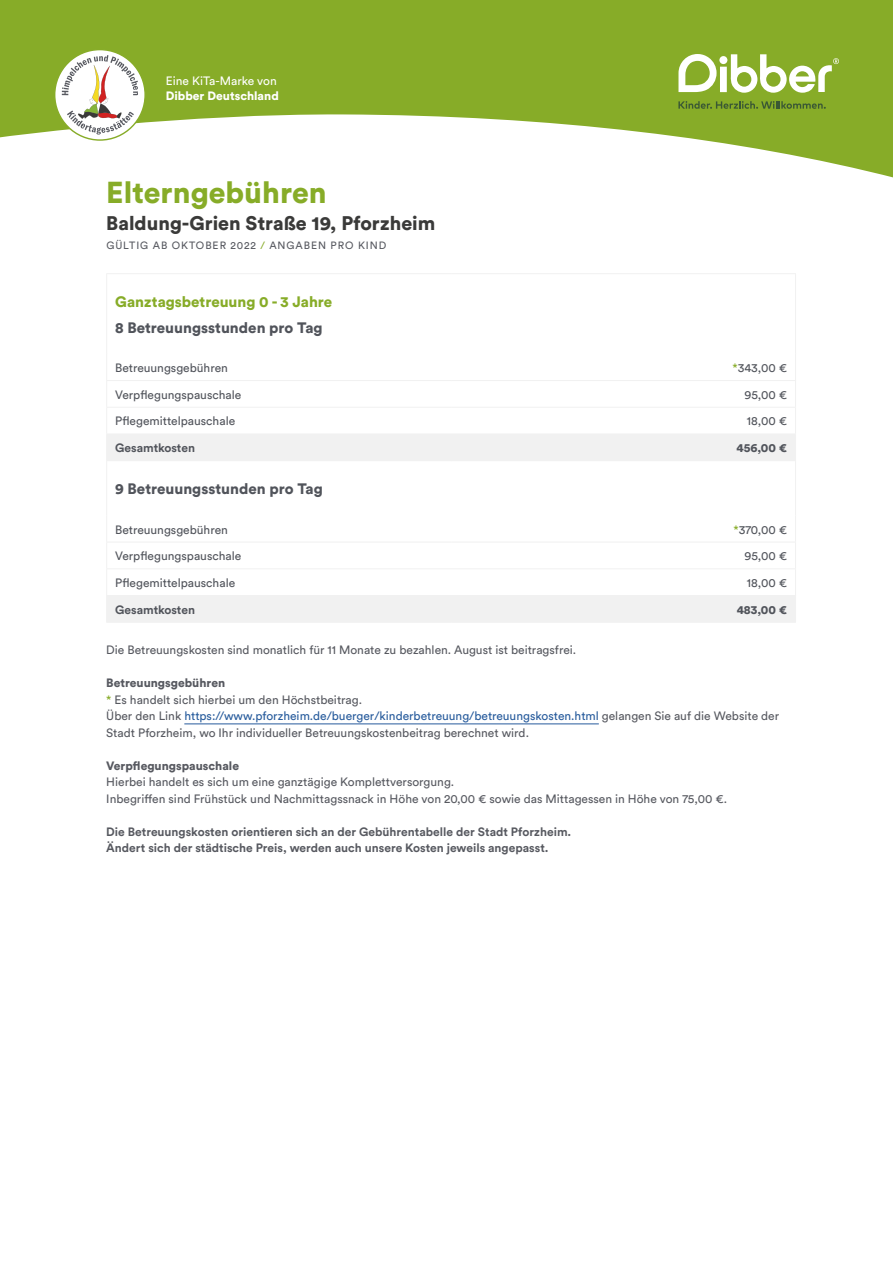
<style>
.page{position:relative;width:893px;height:1263px;background:#fff}
.page>*{position:absolute;margin:0;border:0;box-sizing:border-box;transform-origin:0 0}
.t1{font:900 30px "Circular Std";color:#87ac28}
.t2{font:900 19.5px "Circular Std";color:#3a3a39}
.t3{font:900 15px "Circular Std";color:#51545b}
.t4{font:900 15px "Circular Std";color:#87ac28}
.t5{font:12px/16.5px "Circular Std";color:#575960}
.t6{font:12px "Circular Std";color:#51545b}
.t7{font:700 12px/16.5px "Circular Std";color:#575960}
.t8{font:700 12px "Circular Std";color:#51545b}
.t9{font:900 12px "Circular Std";color:#575960}
.t10{font:12px "Circular Std";color:#fff}
.t11{font:900 12px "Circular Std";color:#fff}
.t12{font:900 12px "Circular Std";color:#51545b}
.t13{font:10.5px "Circular Std";letter-spacing:.09em;color:#575960}
.s1{color:#87ac28}
.s2{font-weight:900}
.s3{color:#275b9c}
</style>
<div class="page">
<svg style="left:0;top:0;width:893px;height:178px;fill:#87ac28"></svg>
<svg style="left:54px;top:49px;width:92px;height:92px"></svg>
<svg style="left:678px;top:101px;width:148px;height:8px"></svg>
<svg style="left:678px;top:54px;width:161px;height:39px"></svg>
<hr style="left:184px;top:723px;width:415px;height:1px;background:#275b9c">
<hr style="left:106px;top:273px;width:345px;height:1px;background:#f1f1f1">
<hr style="left:106px;top:274px;width:1px;height:80px;background:#f1f1f1">
<hr style="left:451px;top:273px;width:345px;height:1px;background:#f1f1f1">
<hr style="left:795px;top:274px;width:1px;height:80px;background:#f1f1f1">
<hr style="left:106px;top:461px;width:1px;height:54px;background:#f1f1f1">
<hr style="left:795px;top:461px;width:1px;height:54px;background:#f1f1f1">
<svg style="left:106px;top:354px;width:690px;height:107px"></svg>
<svg style="left:106px;top:515px;width:690px;height:107px"></svg>
<hr style="left:106px;top:622px;width:345px;height:1px;background:#f1f1f1">
<hr style="left:451px;top:622px;width:345px;height:1px;background:#f1f1f1">
<p class="t10" style="left:166px;top:73px;width:112px">Eine KiTa-Marke von</p>
<p class="t11" style="left:166px;top:88px;width:115px">Dibber Deutschland</p>
<h1 class="t1" style="left:106px;top:172px;width:222px">Elterngebühren</h1>
<h2 class="t2" style="left:106px;top:210px;width:331px">Baldung-Grien Straße 19, Pforzheim</h2>
<p class="t13" style="left:106px;top:239px;width:282px">GÜLTIG AB OKTOBER 2022 <span class="s1">/</span> ANGABEN PRO KIND</p>
<p class="t4" style="left:115px;top:292px;width:219px">Ganztagsbetreuung 0 - 3 Jahre</p>
<p class="t3" style="left:115px;top:317px;width:209px">8 Betreuungsstunden pro Tag</p>
<p class="t6" style="left:115px;top:360px;width:114px">Betreuungsgebühren</p>
<p class="t6" style="left:732px;top:360px;width:56px"><span class="s1">*</span>343,00 €</p>
<p class="t6" style="left:115px;top:387px;width:128px">Verpflegungspauschale</p>
<p class="t6" style="left:744px;top:387px;width:44px">95,00 €</p>
<p class="t6" style="left:115px;top:414px;width:122px">Pflegemittelpauschale</p>
<p class="t6" style="left:747px;top:414px;width:42px">18,00 €</p>
<p class="t8" style="left:115px;top:440px;width:81px">Gesamtkosten</p>
<p class="t12" style="left:736px;top:440px;width:52px">456,00 €</p>
<p class="t3" style="left:115px;top:479px;width:209px">9 Betreuungsstunden pro Tag</p>
<p class="t6" style="left:115px;top:522px;width:114px">Betreuungsgebühren</p>
<p class="t6" style="left:733px;top:522px;width:55px"><span class="s1">*</span>370,00 €</p>
<p class="t6" style="left:115px;top:549px;width:128px">Verpflegungspauschale</p>
<p class="t6" style="left:744px;top:549px;width:44px">95,00 €</p>
<p class="t6" style="left:115px;top:575px;width:122px">Pflegemittelpauschale</p>
<p class="t6" style="left:747px;top:575px;width:42px">18,00 €</p>
<p class="t8" style="left:115px;top:602px;width:81px">Gesamtkosten</p>
<p class="t12" style="left:737px;top:601px;width:52px">483,00 €</p>
<p class="t5" style="left:106px;top:641px;width:471px">Die Betreuungskosten sind monatlich für 11 Monate zu bezahlen. August ist beitragsfrei.</p>
<p class="t5" style="left:106px;top:674px;width:674px"><span class="s2">Betreuungsgebühren<br></span><span class="s1">*</span> Es handelt sich hierbei um den Höchstbeitrag.<br>Über den Link <span class="s3">https://www.pforzheim.de/buerger/kinderbetreuung/betreuungskosten.html</span> gelangen Sie auf die Website der Stadt Pforzheim, wo Ihr individueller Betreuungskostenbeitrag berechnet wird.</p>
<p class="t9" style="left:106px;top:757px;width:134px">Verpflegungspauschale</p>
<p class="t5" style="left:106px;top:773px;width:622px">Hierbei handelt es sich um eine ganztägige Komplettversorgung.<br>Inbegriffen sind Frühstück und Nachmittagssnack in Höhe von 20,00 € sowie das Mittagessen in Höhe von 75,00 €.</p>
<p class="t7" style="left:106px;top:823px;width:467px">Die Betreuungskosten orientieren sich an der Gebührentabelle der Stadt Pforzheim.<br>Ändert sich der städtische Preis, werden auch unsere Kosten jeweils angepasst.</p>
</div>
